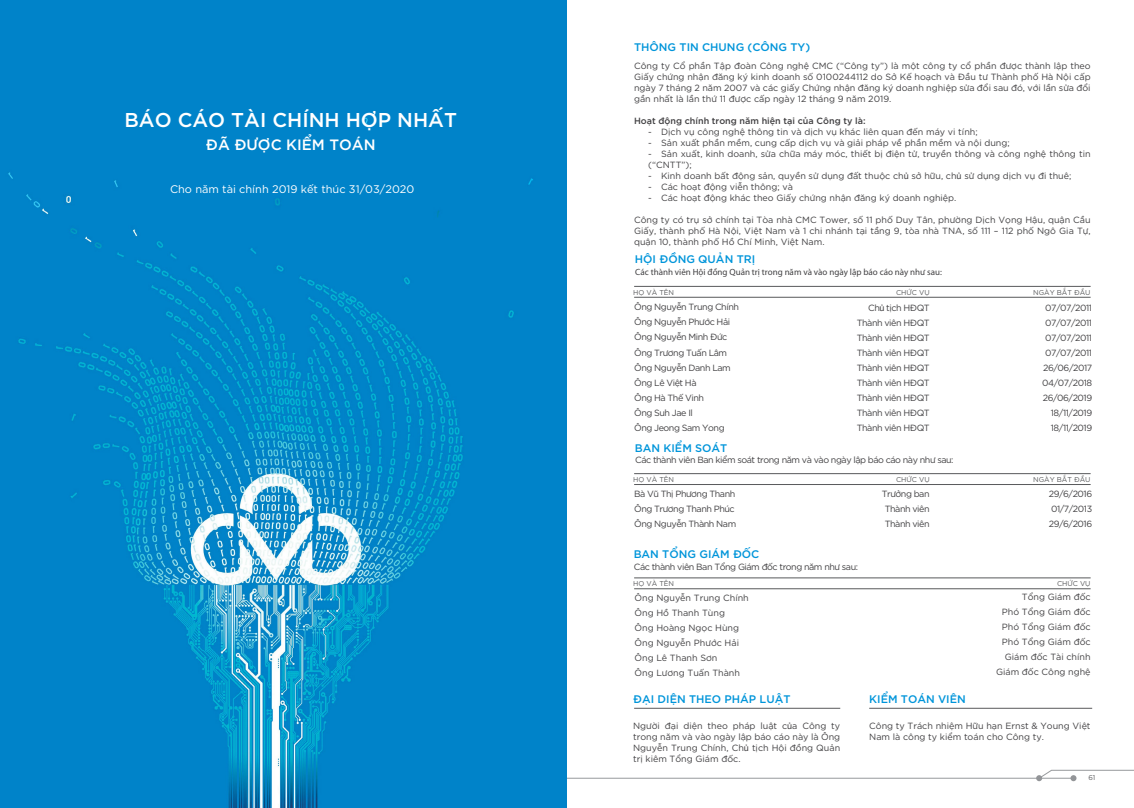
<style>
.page{position:relative;width:1134px;height:808px;background:#fff}
.page>*{position:absolute;margin:0;border:0;box-sizing:border-box;transform-origin:0 0}
.t1{font:700 20px "Gotham VU";color:#fff}
.t2{font:700 15px "Gotham VU";color:#fff}
.t3{font:700 11px "Gotham VU";color:#0095da}
.t4{font:11px "Gotham VU";color:#fff}
.t5{font:9px/15px "Gotham VU";color:#414042;text-align:justify}
.t6{font:9px/15px "Gotham VU";letter-spacing:-.05em;color:#414042}
.t7{font:9px "Myriad Pro";color:#414042}
.t8{font:700 9px "Gotham VU";color:#414042}
.t9{font:7px "Gotham VU";color:#58595b}
</style>
<div class="page">
<svg style="left:566px;top:770px;width:568px;height:22px"></svg>
<img style="left:0;top:0;width:566px;height:808px">
<hr style="left:634px;top:286px;width:456px;height:1px;background:#58595b">
<hr style="left:634px;top:473px;width:456px;height:1px;background:#58595b">
<hr style="left:634px;top:578px;width:456px;height:1px;background:#58595b">
<hr style="left:634px;top:297px;width:456px;height:1px;background:#58595b">
<hr style="left:634px;top:484px;width:456px;height:1px;background:#58595b">
<hr style="left:634px;top:588px;width:456px;height:1px;background:#58595b">
<hr style="left:634px;top:708px;width:206px;height:1px;background:#58595b">
<hr style="left:869px;top:708px;width:223px;height:1px;background:#58595b">
<h1 class="t1" style="left:124px;top:105px;width:334px">BÁO CÁO TÀI CHÍNH HỢP NHẤT</h1>
<h2 class="t2" style="left:206px;top:134px;width:171px">ĐÃ ĐƯỢC KIỂM TOÁN</h2>
<p class="t4" style="left:170px;top:181px;width:246px">Cho năm tài chính 2019 kết thúc 31/03/2020</p>
<p class="t3" style="left:634px;top:39px;width:178px">THÔNG TIN CHUNG (CÔNG TY)</p>
<p class="t5" style="left:634px;top:59px;width:458px;line-height:11px">Công ty Cổ phần Tậ p đoà n Công nghệ CMC (“Công ty”) là một công ty cổ phần được thà nh lậ p theo Giấy chứng nhậ n đăng ký kinh doanh số 0100244112 do Sở Kế hoạch và Đầu tư Thà nh phố Hà Nội cấp ngày 7 thá ng 2 năm 2007 và các giấy Chứng nhận đăng ký doanh nghiệp sửa đổi sau đó, với lần sửa đổi gần nhất là lần thứ 11 được cấp ngày 12 tháng 9 năm 2019.</p>
<p class="t8" style="left:634px;top:114px;width:233px">Hoạt động chính trong năm hiện tại của Công ty là:</p>
<p class="t5" style="left:648px;top:123px;width:331px">- Dịch vụ công nghệ thông tin và dịch vụ khác liên quan đến máy vi tính;</p>
<p class="t5" style="left:648px;top:134px;width:363px">- Sản xuất phần mềm, cung cấp dịch vụ và giải pháp về phần mềm và nội dung;</p>
<p class="t5" style="left:648px;top:147px;width:444px;line-height:11px">- Sản xuất, kinh doanh, sửa chữa máy móc, thiết bị điện tử, truyền thông và công nghệ thông tin (“CNTT”);</p>
<p class="t5" style="left:648px;top:167px;width:425px">- Kinh doanh bất động sản, quyền sử dụ ng đất thuộc chủ sở hữu, chủ sử dụ ng dịch vụ đi thuê;</p>
<p class="t5" style="left:648px;top:178px;width:146px">- Các hoạt động viễn thông; và</p>
<p class="t5" style="left:648px;top:189px;width:310px">- Các hoạt động khác theo Giấy chứng nhận đăng ký doanh nghiệp.</p>
<p class="t5" style="left:634px;top:213px;width:458px;line-height:11px">Công ty có trụ sở chính tại Tòa nhà CMC Tower, số 11 phố Duy Tân, phường Dịch Vọng Hậu, quận Cầu Giấy, thà nh phố Hà Nội, Việt Nam và 1 chi nhánh tại tầng 9, tòa nhà TNA, số 111 – 112 phố Ngô Gia Tự, quận 10, thành phố Hồ Chí Minh, Việt Nam.</p>
<p class="t3" style="left:635px;top:251px;width:122px">HỘI ĐỒNG QUẢN TRỊ</p>
<p class="t7" style="left:635px;top:266px;width:308px">Các thành viên Hội đồng Quản trị trong năm và vào ngày lập báo cáo này như sau:</p>
<p class="t9" style="left:633px;top:287px;width:43px">HỌ VÀ TÊN</p>
<p class="t9" style="left:896px;top:287px;width:35px">CHỨC VỤ</p>
<p class="t9" style="left:1033px;top:287px;width:59px">NGÀY BẮT ĐẦU</p>
<p class="t6" style="left:634px;top:299px;width:106px">Ông Nguyễn Trung Chính<br>Ông Nguyễn Phước Hải<br>Ông Nguyễn Minh Đức<br>Ông Trương Tuấn Lâm<br>Ông Nguyễn Danh Lam<br>Ông Lê Việt Hà<br>Ông Hà Thế Vinh<br>Ông Suh Jae Il<br>Ông Jeong Sam Yong</p>
<p class="t3" style="left:635px;top:439px;width:94px">BAN KIỂM SOÁT</p>
<p class="t5" style="left:857px;top:299px;width:74px;text-indent:11px">Chủ tịch HĐQT Thành viên HĐQT Thành viên HĐQT Thành viên HĐQT Thành viên HĐQT Thành viên HĐQT Thành viên HĐQT Thành viên HĐQT Thành viên HĐQT</p>
<p class="t6" style="left:1042px;top:299px;width:52px;text-align:right">07/07/2011<br>07/07/2011<br>07/07/2011<br>07/07/2011<br>26/06/2017<br>04/07/2018<br>26/06/2019<br>18/11/2019<br>18/11/2019</p>
<p class="t6" style="left:635px;top:451px;width:320px">Các thành viên Ban kiểm soát trong năm và vào ngày lập báo cáo này như sau:</p>
<p class="t9" style="left:633px;top:474px;width:43px">HỌ VÀ TÊN</p>
<p class="t9" style="left:896px;top:474px;width:35px">CHỨC VỤ</p>
<p class="t9" style="left:1033px;top:474px;width:59px">NGÀY BẮT ĐẦU</p>
<p class="t6" style="left:634px;top:486px;width:104px">Bà Vũ Thị Phương Thanh<br>Ông Trương Thanh Phúc<br>Ông Nguyễn Thành Nam</p>
<p class="t6" style="left:882px;top:486px;width:49px;text-align:center">Trưởng ban<br>Thành viên<br>Thành viên</p>
<p class="t5" style="left:1049px;top:486px;width:45px">29/6/2016<br>01/7/2013<br>29/6/2016</p>
<p class="t3" style="left:634px;top:546px;width:127px">BAN TỔNG GIÁM ĐỐC</p>
<p class="t5" style="left:634px;top:589px;width:116px;text-align:left">Ông Nguyễn Trung Chính<br>Ông Hồ Thanh Tùng<br>Ông Hoàng Ngọc Hùng<br>Ông Nguyễn Phước Hả i<br>Ông Lê Thanh Sơn<br>Ông Lương Tuấn Thành</p>
<p class="t5" style="left:996px;top:589px;width:96px;text-align:right">Tổng Giá m đốc<br>Phó Tổng Giám đốc<br>Phó Tổng Giá m đốc<br>Phó Tổng Giá m đốc<br>Giá m đốc Tà i chính<br>Giám đốc Công nghệ</p>
<p class="t6" style="left:634px;top:559px;width:226px">Các thành viên Ban Tổng Giám đốc trong năm như sau:</p>
<p class="t9" style="left:633px;top:578px;width:43px">HỌ VÀ TÊN</p>
<p class="t9" style="left:1057px;top:578px;width:35px">CHỨC VỤ</p>
<p class="t3" style="left:633px;top:691px;width:159px">ĐẠI DIỆN THEO PHÁP LUẬT</p>
<p class="t5" style="left:633px;top:720px;width:209px;line-height:11px">Người đại diện theo pháp luật của Công ty trong năm và vào ngày lập báo cáo này là Ông Nguyễn Trung Chính, Chủ tịch Hội đồng Quản trị kiêm Tổng Giám đốc.</p>
<p class="t3" style="left:869px;top:691px;width:98px">KIỂM TOÁN VIÊN</p>
<p class="t5" style="left:869px;top:720px;width:223px;line-height:11px">Công ty Trách nhiệm Hữu hạn Ernst &amp; Young Việt<br>Nam là công ty kiểm toán cho Công ty.</p>
<p class="t9" style="left:1088px;top:772px;width:9px">61</p>
</div>
